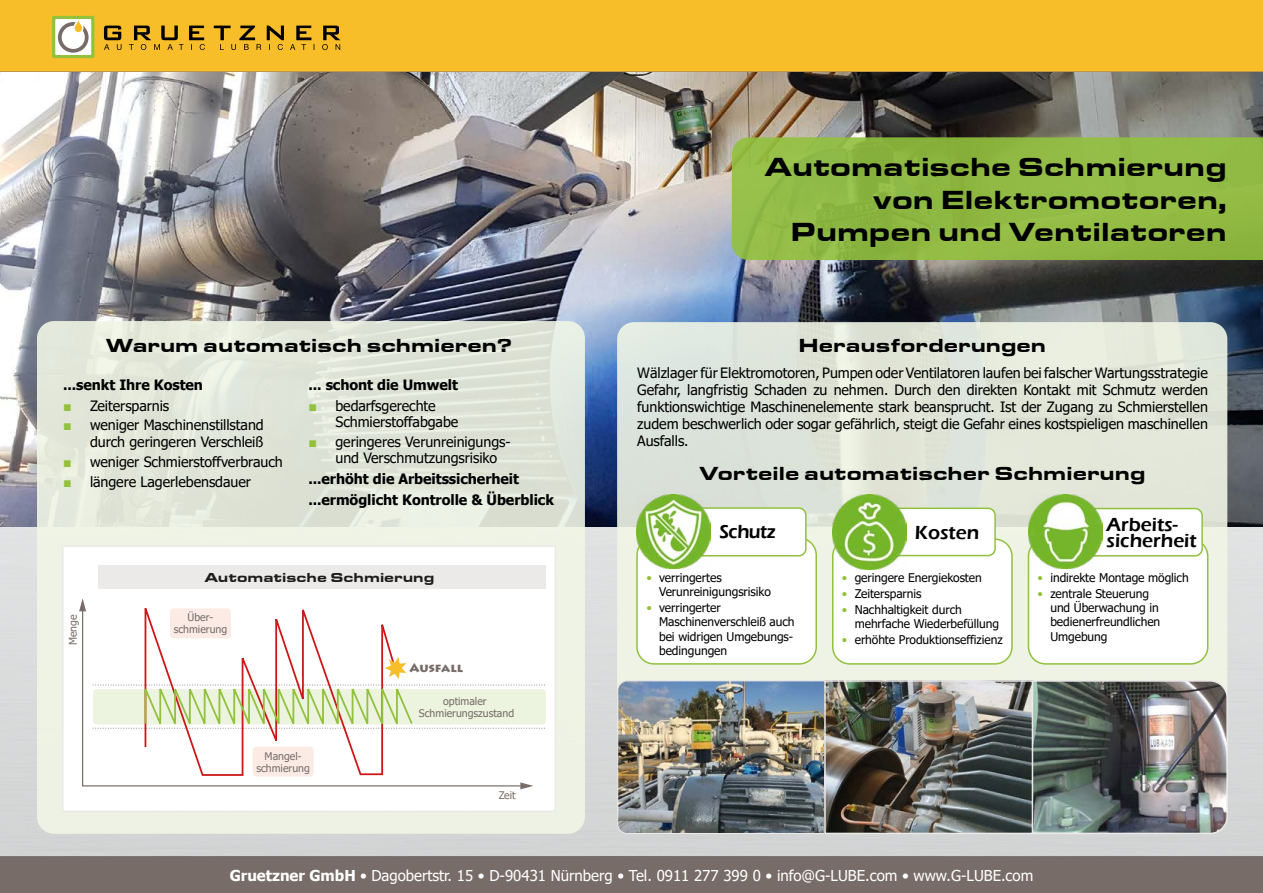
<style>
.page{position:relative;width:1263px;height:893px;background:#fff}
.page>*{position:absolute;margin:0;border:0;box-sizing:border-box;transform-origin:0 0}
.t1{font:27px/32.4px "Eurostar Black Extended";color:#000;text-align:right}
.t2{font:19.5px "Eurostar Black Extended";color:#000}
.t3{font:600 19.5px/16.5px "Eras ITC";color:#000}
.t4{font:15px "Tahoma";color:#fff}
.t5{font:14.25px/17.1px "Tahoma";letter-spacing:-.005em;color:#000}
.t6{font:700 14.25px/21.3px "Tahoma";letter-spacing:-.005em;color:#000}
.t7{font:13.5px "Eurostar Black Extended";color:#1d1d1b}
.t8{font:12px/14.4px "Tahoma";letter-spacing:-.005em;color:#000}
.t9{font:900 12px "Lithos Pro";color:#776c68}
.t10{font:10.5px/12.6px "Tahoma";color:#776c68;text-align:center}
.s1{font-weight:700;color:#92c13e}
.s2{color:#92c13e}
.s3{font-weight:700}
</style>
<div class="page">
<div style="left:0;top:856px;width:1263px;height:37px;background:#776c68"></div>
<div style="left:0;top:0;width:1263px;height:72px;background:#f8be2a"></div>
<img style="left:0;top:72px;width:1263px;height:784px">
<svg style="left:617px;top:322px;width:610px;height:510px;background:#e1e7da"></svg>
<div style="left:637px;top:538px;width:179px;height:126px;background:#fff;border-radius:17px"></div>
<div style="left:636px;top:537px;width:181px;height:128px;border:2px solid #92c13e;border-radius:17px"></div>
<div style="left:674px;top:508px;width:132px;height:48px;background:#fff;border-radius:7px"></div>
<div style="left:674px;top:507px;width:132px;height:49px;border:2px solid #92c13e;border-radius:7px"></div>
<img style="left:637px;top:495px;width:74px;height:74px">
<div style="left:833px;top:539px;width:179px;height:125px;background:#fff;border-radius:17px"></div>
<div style="left:832px;top:538px;width:181px;height:127px;border:2px solid #92c13e;border-radius:17px"></div>
<div style="left:864px;top:508px;width:131px;height:48px;background:#fff;border-radius:7px"></div>
<div style="left:863px;top:508px;width:133px;height:48px;border:2px solid #92c13e;border-radius:7px"></div>
<img style="left:832px;top:495px;width:74px;height:74px">
<div style="left:1028px;top:539px;width:180px;height:125px;background:#fff;border-radius:17px"></div>
<div style="left:1028px;top:538px;width:180px;height:127px;border:2px solid #92c13e;border-radius:17px"></div>
<div style="left:1056px;top:509px;width:146px;height:47px;background:#fff;border-radius:7px"></div>
<div style="left:1055px;top:508px;width:148px;height:49px;border:2px solid #92c13e;border-radius:7px"></div>
<img style="left:1028px;top:495px;width:74px;height:74px">
<div style="left:37px;top:321px;width:548px;height:513px;background:#e3e8db;border-radius:17px"></div>
<img style="left:617px;top:680px;width:207px;height:154px">
<img style="left:827px;top:683px;width:201px;height:148px">
<img style="left:1028px;top:679px;width:201px;height:156px">
<div style="left:824px;top:680px;width:209px;height:154px;border:2px solid #ece9e9"></div>
<svg style="left:732px;top:137px;width:531px;height:123px;background:#8fb944"></svg>
<div style="left:63px;top:546px;width:492px;height:265px;background:#fff"></div>
<svg style="left:81px;top:611px;width:439px;height:176px"></svg>
<svg style="left:79px;top:598px;width:7px;height:13px"></svg>
<svg style="left:520px;top:782px;width:13px;height:7px"></svg>
<div style="left:99px;top:565px;width:447px;height:23px;background:#ece9e9"></div>
<svg style="left:144px;top:608px;width:253px;height:169px"></svg>
<svg style="left:93px;top:657px;width:453px;height:75px"></svg>
<div style="left:62px;top:545px;width:494px;height:267px;border:2px solid #ece9e9"></div>
<svg style="left:104px;top:26px;width:237px;height:24px;background:#be9220"></svg>
<svg style="left:52px;top:16px;width:42px;height:42px"></svg>
<h2 class="t2" style="left:106px;top:334px;width:408px">Warum automatisch schmieren?</h2>
<p class="t6" style="left:308px;top:374px;width:151px">... schont die Umwelt</p>
<p class="t5" style="left:335px;top:398px;width:124px;line-height:16.5px;text-indent:-27px"><span class="s1">■</span> bedarfsgerechte<br>Schmierstoffabgabe</p>
<p class="t5" style="left:335px;top:434px;width:177px;line-height:16.5px;text-indent:-27px"><span class="s1">■</span> geringeres Verunreinigungs&shy;und Verschmutzungsrisiko</p>
<p class="t6" style="left:308px;top:469px;width:247px">...erhöht die Arbeitssicherheit ...ermöglicht Kontrolle &amp; Überblick</p>
<p class="t6" style="left:63px;top:374px;width:141px">...senkt Ihre Kosten</p>
<p class="t5" style="left:63px;top:398px;width:108px"><span class="s1">■</span> Zeitersparnis</p>
<p class="t5" style="left:63px;top:418px;width:202px;line-height:16.5px;text-align:right"><span class="s1">■</span> weniger Maschinenstillstand durch geringeren Verschleiß</p>
<p class="t5" style="left:63px;top:454px;width:221px"><span class="s1">■</span> weniger Schmierstoffverbrauch</p>
<p class="t5" style="left:63px;top:474px;width:189px"><span class="s1">■</span> längere Lagerlebensdauer</p>
<p class="t10" style="left:67px;top:645px;width:32px;rotate:-90deg">Menge</p>
<p class="t7" style="left:204px;top:569px;width:232px">Automatische Schmierung</p>
<p class="t10" style="left:174px;top:611px;width:55px">Über&shy;schmierung</p>
<p class="t10" style="left:256px;top:750px;width:55px">Mangel&shy;schmierung</p>
<p class="t9" style="left:409px;top:660px;width:55px">Ausfall</p>
<p class="t10" style="left:419px;top:695px;width:97px">optimaler<br>Schmierungszustand</p>
<p class="t10" style="left:499px;top:790px;width:19px">Zeit</p>
<h1 class="t1" style="left:765px;top:151px;width:464px">Automatische Schmierung von Elektromotoren,<br>Pumpen und Ventilatoren</h1>
<h2 class="t2" style="left:799px;top:334px;width:249px">Herausforderungen</h2>
<p class="t5" style="left:637px;top:365px;width:572px;text-align:justify">Wälzlager für Elektromotoren, Pumpen oder Ventilatoren laufen bei falscher Wartungsstrategie Gefahr, langfristig Schaden zu nehmen. Durch den direkten Kontakt mit Schmutz werden funktionswichtige Maschinenelemente stark beansprucht. Ist der Zugang zu Schmierstellen zudem beschwerlich oder sogar gefährlich, steigt die Gefahr eines kostspieligen maschinellen Ausfalls.</p>
<h2 class="t2" style="left:699px;top:461px;width:448px">Vorteile automatischer Schmierung</h2>
<h2 class="t3" style="left:719px;top:524px;width:58px">Schutz</h2>
<h2 class="t3" style="left:915px;top:524px;width:66px">Kosten</h2>
<h2 class="t3" style="left:1106px;top:516px;width:92px">Arbeits&shy;sicherheit</h2>
<p class="t8" style="left:659px;top:571px;width:113px;text-indent:-13px"><span class="s2">•</span> verringertes<br>Verunreinigungsrisiko</p>
<p class="t8" style="left:659px;top:601px;width:137px;text-indent:-13px"><span class="s2">•</span> verringerter<br>Maschinenverschleiß auch bei widrigen Umgebungs&shy;bedingungen</p>
<p class="t8" style="left:842px;top:571px;width:141px"><span class="s2">•</span> geringere Energiekosten</p>
<p class="t8" style="left:842px;top:587px;width:81px"><span class="s2">•</span> Zeitersparnis</p>
<p class="t8" style="left:855px;top:603px;width:146px;text-indent:-13px"><span class="s2">•</span> Nachhaltigkeit durch mehrfache Wiederbefüllung</p>
<p class="t8" style="left:842px;top:633px;width:162px"><span class="s2">•</span> erhöhte Produktionseffizienz</p>
<p class="t8" style="left:1037px;top:571px;width:153px"><span class="s2">•</span> indirekte Montage möglich</p>
<p class="t8" style="left:1050px;top:587px;width:111px;text-indent:-13px"><span class="s2">•</span> zentrale Steuerung und Überwachung in bedienerfreundlichen<br>Umgebung</p>
<p class="t4" style="left:230px;top:865px;width:805px"><span class="s3">Gruetzner GmbH</span> • Dagobertstr. 15 • D-90431 Nürnberg • Tel. 0911 277 399 0 • info@G-LUBE.com • www.G-LUBE.com</p>
</div>
